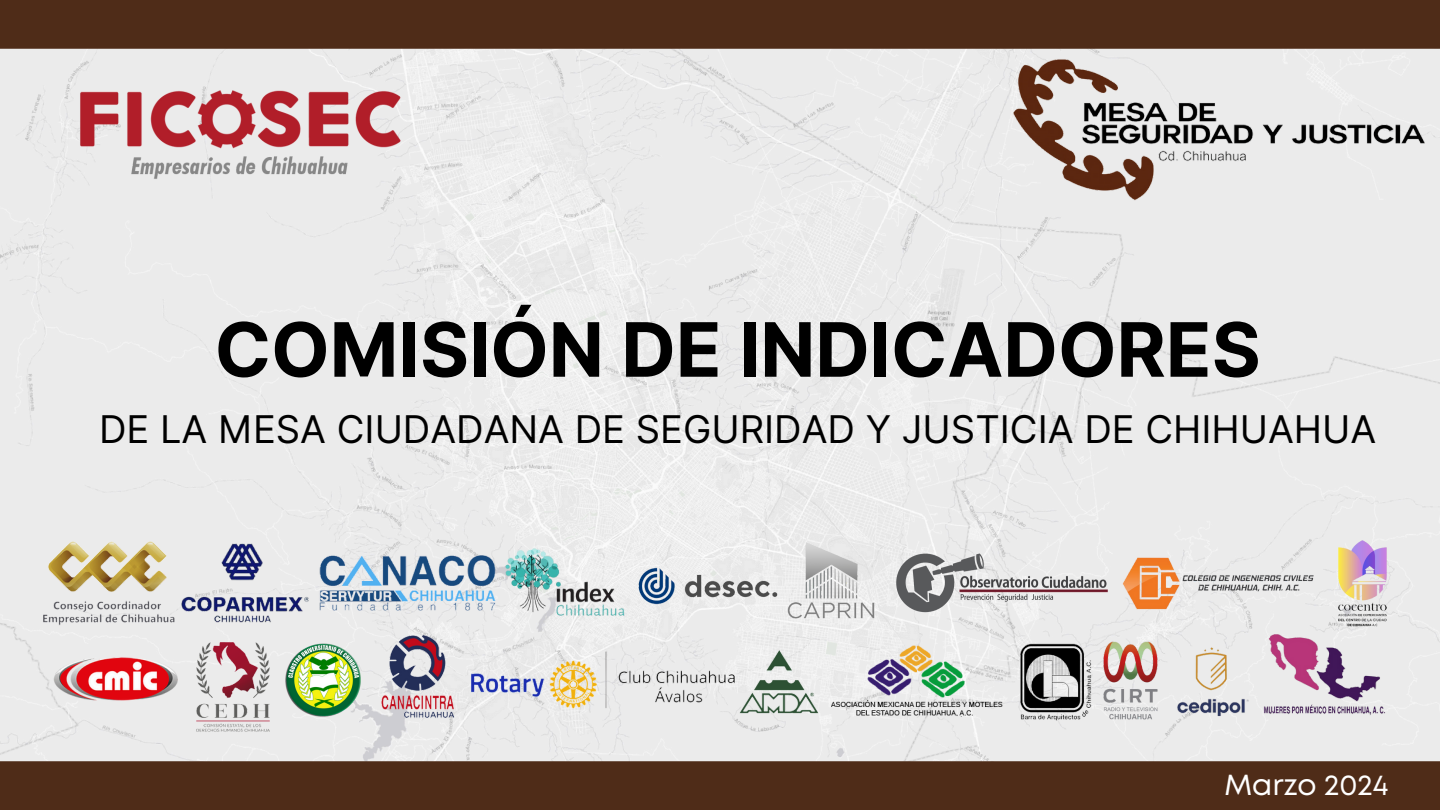
<style>
.page{position:relative;width:1440px;height:810px;background:#fff}
.page>*{position:absolute;margin:0;border:0;box-sizing:border-box;transform-origin:0 0}
.t1{font:700 75px "Inter";color:#000}
.t2{font:38.2px "Inter";color:#000}
.t3{font:29px "Mont";color:#fff}
</style>
<div class="page">
<div style="left:0;top:49px;width:1440px;height:712px;background:#ebebeb"></div>
<div style="left:0;top:0;width:1440px;height:49px;background:#4f2c18"></div>
<div style="left:0;top:761px;width:1440px;height:49px;background:#4f2c18"></div>
<img style="left:1002px;top:48px;width:432px;height:156px">
<img style="left:61px;top:81px;width:356px;height:104px">
<img style="left:31px;top:529px;width:148px;height:103px">
<img style="left:179px;top:529px;width:131px;height:106px">
<img style="left:316px;top:550px;width:184px;height:66px">
<img style="left:376px;top:630px;width:84px;height:93px">
<img style="left:892px;top:548px;width:215px;height:68px">
<img style="left:1175px;top:644px;width:76px;height:75px">
<img style="left:504px;top:540px;width:124px;height:80px">
<img style="left:194px;top:640px;width:78px;height:93px">
<img style="left:1101px;top:641px;width:58px;height:80px">
<img style="left:52px;top:654px;width:132px;height:54px">
<img style="left:738px;top:649px;width:82px;height:66px">
<img style="left:831px;top:646px;width:171px;height:72px">
<img style="left:469px;top:648px;width:269px;height:63px">
<img style="left:285px;top:642px;width:77px;height:77px">
<img style="left:1018px;top:643px;width:74px;height:78px">
<img style="left:1107px;top:534px;width:222px;height:92px">
<img style="left:637px;top:561px;width:143px;height:48px">
<img style="left:785px;top:539px;width:93px;height:81px">
<img style="left:1315px;top:536px;width:94px;height:94px">
<img style="left:1257px;top:620px;width:135px;height:125px">
<h1 class="t1" style="left:215px;top:305px;width:1048px">COMISIÓN DE INDICADORES</h1>
<h1 class="t2" style="left:99px;top:406px;width:1279px">DE LA MESA CIUDADANA DE SEGURIDAD Y JUSTICIA DE CHIHUAHUA</h1>
<p class="t3" style="left:1225px;top:774px;width:165px">Marzo 2024</p>
</div>
